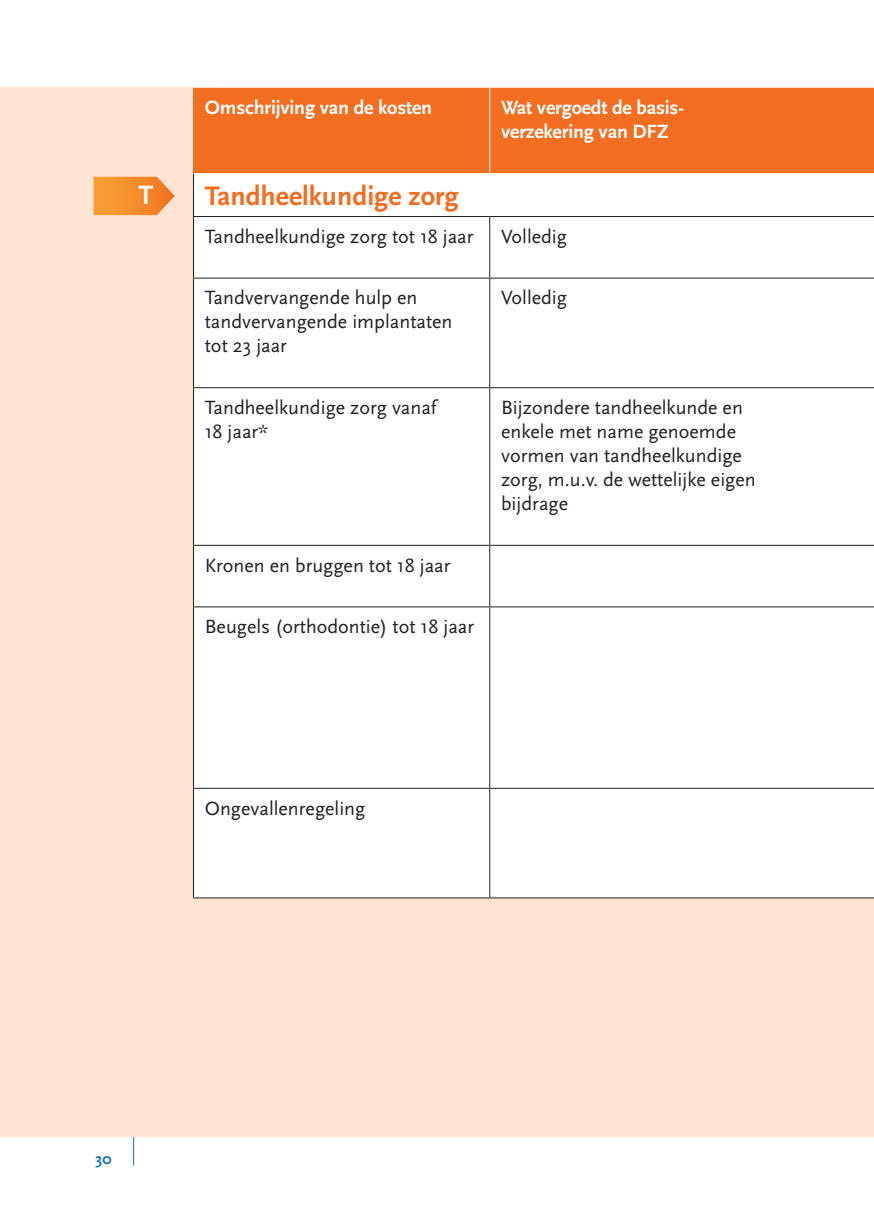
<style>
.page{position:relative;width:874px;height:1225px;background:#fff}
.page>*{position:absolute;margin:0;border:0;box-sizing:border-box;transform-origin:0 0}
.t1{font:700 28px "Scala Sans";color:#f36e21}
.t2{font:700 27.6px "Scala Sans";color:#fff}
.t3{font:20px/24px "Scala Sans";color:#231f20}
.t4{font:700 20px/24px "Scala Sans";letter-spacing:-.01em;color:#fff}
.t5{font:700 16px "Scala Sans";color:#1976bd}
</style>
<div class="page">
<div style="left:0;top:88px;width:873px;height:1049px;background:#fee5d3"></div>
<svg style="left:133px;top:1137px;width:1px;height:28px"></svg>
<svg style="left:93px;top:177px;width:81px;height:38px;background:#f6973e"></svg>
<div style="left:194px;top:88px;width:679px;height:85px;background:#f36e21"></div>
<div style="left:194px;top:173px;width:679px;height:724px;background:#fff"></div>
<div style="left:194px;top:217px;width:679px;height:328px;background:#fff"></div>
<hr style="left:193px;top:173px;width:1px;height:43px;background:#231f20">
<hr style="left:193px;top:216px;width:296px;height:1px;background:#231f20">
<hr style="left:193px;top:217px;width:1px;height:61px;background:#231f20">
<hr style="left:489px;top:216px;width:296px;height:1px;background:#231f20">
<hr style="left:489px;top:217px;width:1px;height:61px;background:#231f20">
<hr style="left:785px;top:216px;width:88px;height:1px;background:#231f20">
<hr style="left:193px;top:278px;width:296px;height:1px;background:#231f20">
<hr style="left:193px;top:279px;width:1px;height:108px;background:#231f20">
<hr style="left:489px;top:278px;width:296px;height:1px;background:#231f20">
<hr style="left:489px;top:279px;width:1px;height:108px;background:#231f20">
<hr style="left:785px;top:278px;width:88px;height:1px;background:#231f20">
<hr style="left:193px;top:387px;width:296px;height:1px;background:#231f20">
<hr style="left:193px;top:388px;width:1px;height:157px;background:#231f20">
<hr style="left:489px;top:387px;width:296px;height:1px;background:#231f20">
<hr style="left:489px;top:388px;width:1px;height:157px;background:#231f20">
<hr style="left:785px;top:387px;width:88px;height:1px;background:#231f20">
<hr style="left:193px;top:545px;width:296px;height:1px;background:#231f20">
<hr style="left:193px;top:546px;width:1px;height:60px;background:#231f20">
<hr style="left:489px;top:545px;width:296px;height:1px;background:#231f20">
<hr style="left:489px;top:546px;width:1px;height:60px;background:#231f20">
<hr style="left:785px;top:545px;width:88px;height:1px;background:#231f20">
<hr style="left:193px;top:606px;width:296px;height:1px;background:#231f20">
<hr style="left:193px;top:607px;width:1px;height:181px;background:#231f20">
<hr style="left:489px;top:606px;width:296px;height:1px;background:#231f20">
<hr style="left:489px;top:607px;width:1px;height:181px;background:#231f20">
<hr style="left:785px;top:606px;width:88px;height:1px;background:#231f20">
<hr style="left:193px;top:788px;width:296px;height:1px;background:#231f20">
<hr style="left:193px;top:789px;width:1px;height:108px;background:#231f20">
<hr style="left:489px;top:788px;width:296px;height:1px;background:#231f20">
<hr style="left:489px;top:789px;width:1px;height:108px;background:#231f20">
<hr style="left:785px;top:788px;width:88px;height:1px;background:#231f20">
<hr style="left:193px;top:897px;width:296px;height:1px;background:#231f20">
<hr style="left:489px;top:897px;width:296px;height:1px;background:#231f20">
<hr style="left:785px;top:897px;width:88px;height:1px;background:#231f20">
<hr style="left:193px;top:88px;width:1px;height:85px;background:#f36e21">
<hr style="left:489px;top:88px;width:1px;height:85px;background:#fff">
<h2 class="t2" style="left:138px;top:180px;width:16px">T</h2>
<p class="t4" style="left:205px;top:96px;width:229px">Omschrijving van de kosten</p>
<p class="t4" style="left:501px;top:96px;width:184px">Wat vergoedt de basis&shy;verzekering van DFZ</p>
<h1 class="t1" style="left:205px;top:181px;width:255px">Tandheelkundige zorg</h1>
<p class="t3" style="left:205px;top:225px;width:270px">Tandheelkundige zorg tot 18 jaar</p>
<p class="t3" style="left:501px;top:225px;width:67px">Volledig</p>
<p class="t3" style="left:205px;top:286px;width:249px">Tandvervangende hulp en tandvervangende implantaten tot 23 jaar</p>
<p class="t3" style="left:501px;top:286px;width:67px">Volledig</p>
<p class="t3" style="left:205px;top:396px;width:233px">Tandheelkundige zorg vanaf<br>18 jaar*</p>
<p class="t3" style="left:501px;top:396px;width:256px">Bijzondere tandheelkunde en enkele met name genoemde vormen van tandheelkundige zorg, m.u.v. de wettelijke eigen bijdrage</p>
<p class="t3" style="left:205px;top:553px;width:247px">Kronen en bruggen tot 18 jaar</p>
<p class="t3" style="left:205px;top:615px;width:271px">Beugels (orthodontie) tot 18 jaar</p>
<p class="t3" style="left:205px;top:796px;width:162px">Ongevallenregeling</p>
<p class="t5" style="left:96px;top:1150px;width:17px">30</p>
</div>
